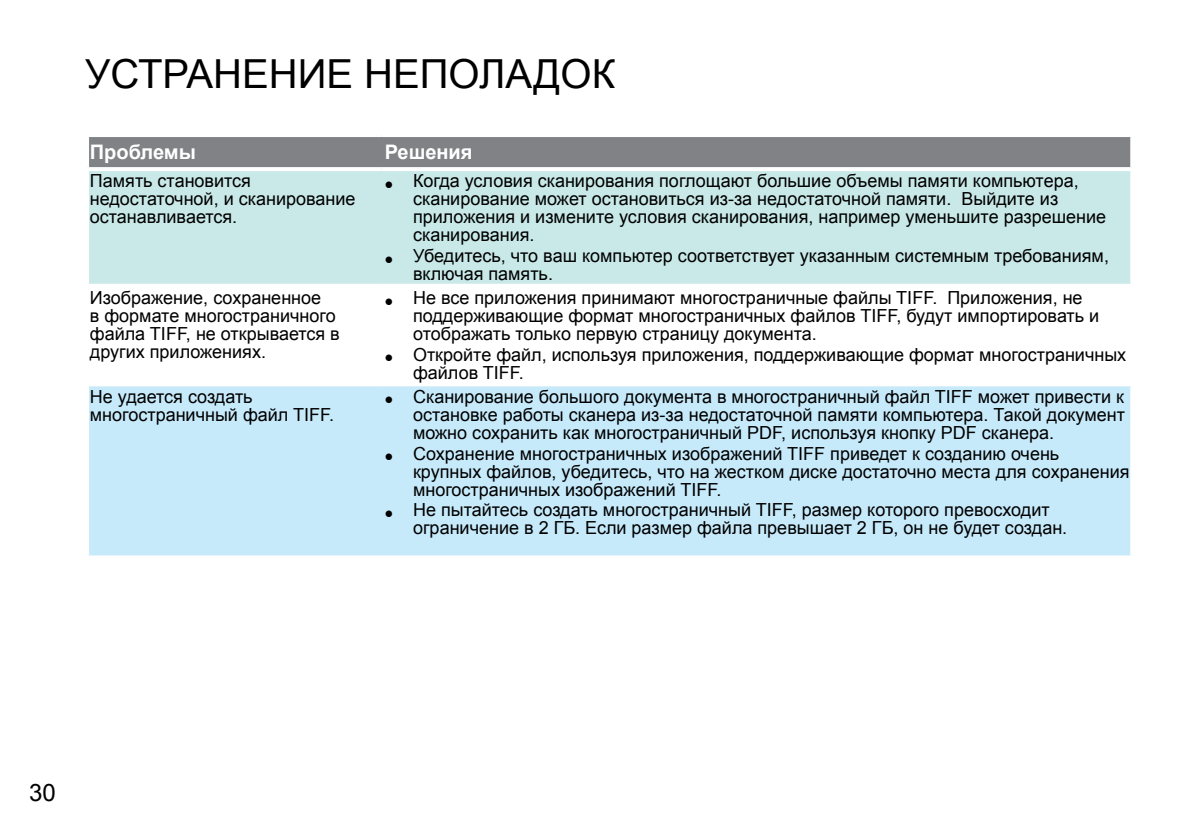
<style>
.page{position:relative;width:1191px;height:840px;background:#fff}
.page>*{position:absolute;margin:0;border:0;box-sizing:border-box;transform-origin:0 0}
.t1{font:40px "Arial";color:#000}
.t2{font:24px "Arial";color:#000}
.t3{font:700 20px "Arial";color:#fff}
.t4{font:18px/18px "Arial";color:#000}
</style>
<div class="page">
<div style="left:89px;top:137px;width:1041px;height:30px;background:#808285"></div>
<div style="left:89px;top:171px;width:1041px;height:112px;background:#c9e9e9"></div>
<div style="left:89px;top:386px;width:1041px;height:169px;background:#c7eafb"></div>
<svg style="left:1130px;top:171px;width:1px;height:112px"></svg>
<svg style="left:87px;top:283px;width:295px;height:1px"></svg>
<svg style="left:382px;top:283px;width:750px;height:1px"></svg>
<svg style="left:1130px;top:386px;width:2px;height:169px"></svg>
<svg style="left:1130px;top:137px;width:1px;height:30px"></svg>
<svg style="left:87px;top:555px;width:295px;height:1px"></svg>
<svg style="left:382px;top:555px;width:750px;height:1px"></svg>
<h1 class="t1" style="left:85px;top:48px;width:531px">УСТРАНЕНИЕ НЕПОЛАДОК</h1>
<p class="t3" style="left:90px;top:139px;width:107px">Проблемы</p>
<p class="t3" style="left:385px;top:139px;width:89px">Решения</p>
<p class="t4" style="left:90px;top:172px;width:267px">Память становится недостаточной, и сканирование останавливается.</p>
<p class="t4" style="left:413px;top:172px;width:694px;text-indent:-28px">• Когда условия сканирования поглощают большие объемы памяти компьютера, сканирование может остановиться из-за недостаточной памяти. Выйдите из приложения и измените условия сканирования, например уменьшите разрешение сканирования.</p>
<p class="t4" style="left:413px;top:247px;width:697px;text-indent:-28px">• Убедитесь, что ваш компьютер соответствует указанным системным требованиям, включая память.</p>
<p class="t4" style="left:90px;top:289px;width:251px">Изображение, сохраненное<br>в формате многостраничного файла TIFF, не открывается в других приложениях.</p>
<p class="t4" style="left:413px;top:289px;width:687px;text-indent:-28px">• Не все приложения принимают многостраничные файлы TIFF. Приложения, не поддерживающие формат многостраничных файлов TIFF, будут импортировать и отображать только первую страницу документа.</p>
<p class="t4" style="left:413px;top:345px;width:714px;text-indent:-28px">• Откройте файл, используя приложения, поддерживающие формат многостраничных файлов TIFF.</p>
<p class="t4" style="left:90px;top:387px;width:246px">Не удается создать многостраничный файл TIFF.</p>
<p class="t4" style="left:413px;top:387px;width:713px;text-align:justify;text-indent:-28px">• Сканирование большого документа в многостраничный файл TIFF может привести к остановке работы сканера из-за недостаточной памяти компьютера. Такой документ можно сохранить как многостраничный PDF, используя кнопку PDF сканера.</p>
<p class="t4" style="left:413px;top:444px;width:718px;text-indent:-28px">• Сохранение многостраничных изображений TIFF приведет к созданию очень крупных файлов, убедитесь, что на жестком диске достаточно места для сохранения многостраничных изображений TIFF.</p>
<p class="t4" style="left:413px;top:501px;width:655px;text-indent:-28px">• Не пытайтесь создать многостраничный TIFF, размер которого превосходит ограничение в 2 ГБ. Если размер файла превышает 2 ГБ, он не будет создан.</p>
<h2 class="t2" style="left:29px;top:776px;width:28px">30</h2>
</div>
